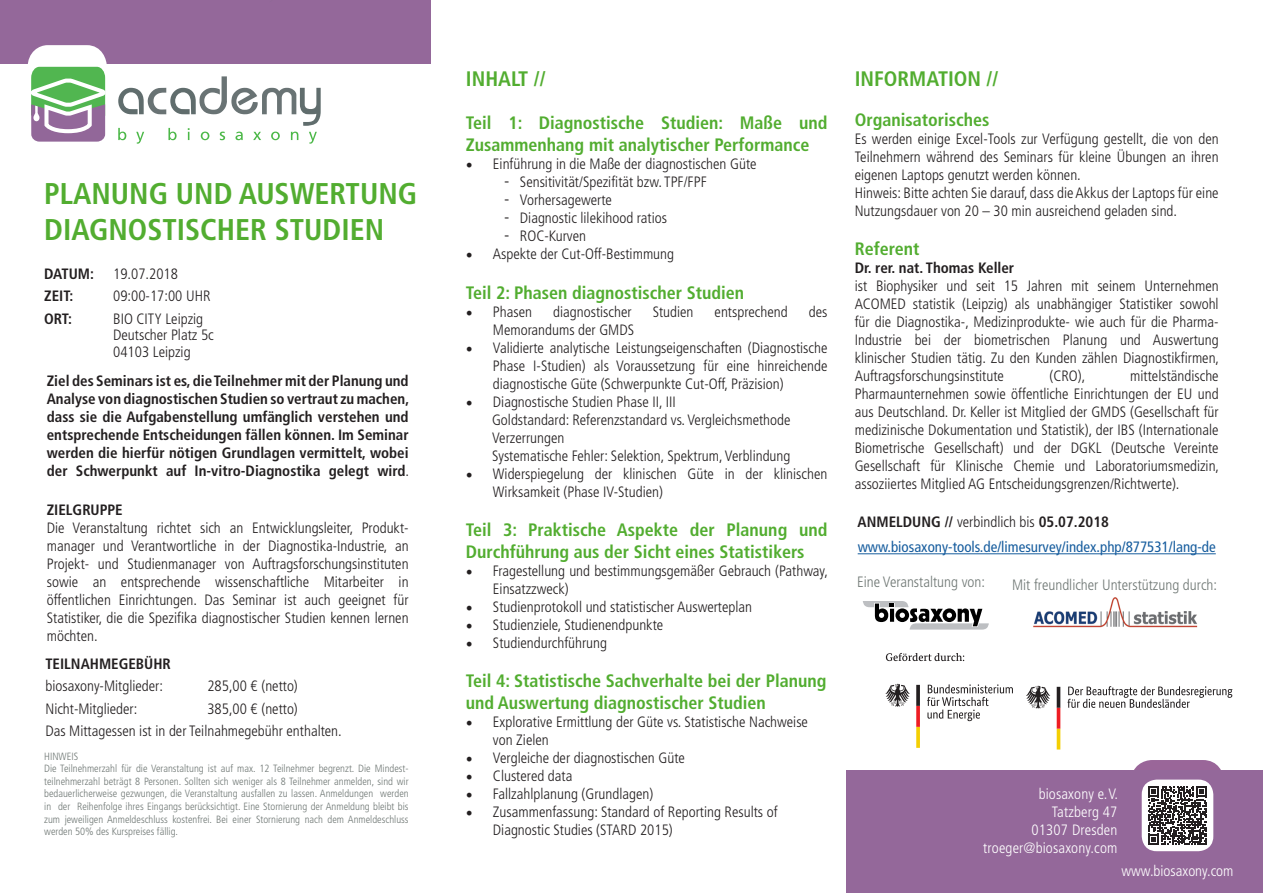
<style>
.page{position:relative;width:1263px;height:893px;background:#fff}
.page>*{position:absolute;margin:0;border:0;box-sizing:border-box;transform-origin:0 0}
.t1{font:700 condensed 30px/36px "Frutiger";color:#52ad30}
.t2{font:700 condensed 21px "Frutiger";color:#52ad30}
.t3{font:700 condensed 18px/21.6px "Frutiger";color:#52ad30}
.t4{font:300 condensed 15px/18px "Frutiger";color:#231f20}
.t5{font:700 condensed 15px/18px "Frutiger";color:#231f20;text-align:justify}
.t6{font:300 condensed 15px "Frutiger";letter-spacing:.01em;color:#fff}
.t7{font:condensed 15px "Frutiger";color:#175d9e}
.t8{font:300 condensed 15px "Frutiger";color:#707875}
.t9{font:300 condensed 10.5px/12.6px "Frutiger";color:#707875;text-align:justify}
.s1{font-weight:300}
.s2{font-weight:700}
.s3{font-family:"Minion Pro";font-weight:400;font-stretch:normal;font-size:18px}
.s4{font-size:18px}
</style>
<div class="page">
<div style="left:0;top:0;width:430px;height:64px;background:#94689a"></div>
<div style="left:1132px;top:761px;width:91px;height:91px;background:#9a6699;border-radius:20px"></div>
<div style="left:1131px;top:760px;width:93px;height:93px;border:2px solid #9a6699;border-radius:20px"></div>
<div style="left:847px;top:771px;width:416px;height:122px;background:#94689a"></div>
<div style="left:1142px;top:780px;width:71px;height:71px;background:#fff;border-radius:15px"></div>
<svg style="left:1148px;top:786px;width:59px;height:59px"></svg>
<hr style="left:858px;top:553px;width:358px;height:1px;background:#175d9e">
<svg style="left:863px;top:601px;width:126px;height:29px"></svg>
<img style="left:1033px;top:598px;width:165px;height:29px">
<svg style="left:118px;top:76px;width:203px;height:68px"></svg>
<svg style="left:27px;top:45px;width:80px;height:97px"></svg>
<svg style="left:886px;top:653px;width:78px;height:8px"></svg>
<svg style="left:885px;top:684px;width:25px;height:23px"></svg>
<svg style="left:916px;top:685px;width:4px;height:63px"></svg>
<svg style="left:927px;top:684px;width:86px;height:37px"></svg>
<svg style="left:1067px;top:686px;width:165px;height:22px"></svg>
<svg style="left:1026px;top:686px;width:24px;height:23px"></svg>
<svg style="left:1057px;top:687px;width:3px;height:62px"></svg>
<p class="t1" style="left:44px;top:176px;width:374px">PLANUNG UND AUSWERTUNG<br>DIAGNOSTISCHER STUDIEN</p>
<p class="t5" style="left:44px;top:265px;width:51px">DATUM:</p>
<p class="t4" style="left:113px;top:265px;width:66px">19.07.2018</p>
<p class="t5" style="left:44px;top:287px;width:31px">ZEIT:</p>
<p class="t4" style="left:113px;top:287px;width:99px">09:00-17:00 UHR</p>
<p class="t5" style="left:44px;top:310px;width:29px">ORT:</p>
<p class="t4" style="left:113px;top:311px;width:102px;line-height:16.5px">BIO CITY Leipzig<br>Deutscher Platz 5c<br>04103 Leipzig</p>
<p class="t5" style="left:47px;top:372px;width:364px">Ziel des Seminars ist es, die Teilnehmer mit der Planung und Analyse von diagnostischen Studien so vertraut zu machen, dass sie die Aufgabenstellung umfänglich verstehen und entsprechende Entscheidungen fällen können. Im Seminar werden die hierfür nötigen Grundlagen vermittelt, wobei der Schwerpunkt auf In-vitro-Diagnostika gelegt wird<span class="s1">.</span></p>
<p class="t5" style="left:47px;top:501px;width:78px">ZIELGRUPPE</p>
<p class="t4" style="left:47px;top:519px;width:363px;text-align:justify">Die Veranstaltung richtet sich an Entwicklungsleiter, Produkt&shy;manager und Verantwortliche in der Diagnostika-Industrie, an Projekt- und Studienmanager von Auftragsforschungsinstituten sowie an entsprechende wissenschaftliche Mitarbeiter in öffentlichen Einrichtungen. Das Seminar ist auch geeignet für Statistiker, die die Spezifika diagnostischer Studien kennen lernen möchten.</p>
<p class="t4" style="left:45px;top:653px;width:127px;line-height:22.5px"><span class="s2">TEILNAHMEGEBÜHR </span>biosaxony-Mitglieder:</p>
<p class="t4" style="left:207px;top:677px;width:92px">285,00 € (netto)</p>
<p class="t4" style="left:45px;top:700px;width:93px">Nicht-Mitglieder:</p>
<p class="t4" style="left:207px;top:700px;width:92px">385,00 € (netto)</p>
<p class="t4" style="left:45px;top:722px;width:298px">Das Mittagessen ist in der Teilnahmegebühr enthalten.</p>
<p class="t9" style="left:44px;top:750px;width:36px">HINWEIS</p>
<p class="t9" style="left:44px;top:762px;width:366px">Die Teilnehmerzahl für die Veranstaltung ist auf max. 12 Teilnehmer begrenzt. Die Mindest&shy;teilnehmerzahl beträgt 8 Personen. Sollten sich weniger als 8 Teilnehmer anmelden, sind wir bedauerlicherweise gezwungen, die Veranstaltung ausfallen zu lassen. Anmeldungen werden in der Reihenfolge ihres Eingangs berücksichtigt. Eine Stornierung der Anmeldung bleibt bis zum jeweiligen Anmeldeschluss kostenfrei. Bei einer Stornierung nach dem Anmeldeschluss werden 50% des Kurspreises fällig.</p>
<p class="t2" style="left:466px;top:66px;width:81px">INHALT //</p>
<p class="t3" style="left:466px;top:112px;width:363px">Teil 1: Diagnostische Studien: Maße und<br>Zusammenhang mit analytischer Performance</p>
<p class="t4" style="left:466px;top:155px;width:292px"><span class="s3">•</span> Einführung in die Maße der diagnostischen Güte</p>
<p class="t4" style="left:504px;top:173px;width:204px"><span class="s4">-</span> Sensitivität/Spezifität bzw. TPF/FPF</p>
<p class="t4" style="left:504px;top:191px;width:109px"><span class="s4">-</span> Vorhersagewerte</p>
<p class="t4" style="left:504px;top:209px;width:164px"><span class="s4">-</span> Diagnostic lilekihood ratios</p>
<p class="t4" style="left:504px;top:227px;width:83px"><span class="s4">-</span> ROC-Kurven</p>
<p class="t4" style="left:466px;top:245px;width:210px"><span class="s3">•</span> Aspekte der Cut-Off-Bestimmung</p>
<p class="t3" style="left:466px;top:282px;width:280px">Teil 2: Phasen diagnostischer Studien</p>
<p class="t4" style="left:466px;top:303px;width:68px"><span class="s3">•</span> Phasen</p>
<p class="t4" style="left:553px;top:303px;width:80px">diagnostischer</p>
<p class="t4" style="left:653px;top:303px;width:42px">Studien</p>
<p class="t4" style="left:715px;top:303px;width:75px">entsprechend</p>
<p class="t4" style="left:809px;top:303px;width:20px">des</p>
<p class="t4" style="left:493px;top:321px;width:143px">Memorandums der GMDS</p>
<p class="t4" style="left:493px;top:339px;width:336px;text-align:justify;text-indent:-27px"><span class="s3">•</span> Validierte analytische Leistungseigenschaften (Diagnostische Phase I-Studien) als Voraussetzung für eine hinreichende diagnostische Güte (Schwerpunkte Cut-Off, Präzision)</p>
<p class="t4" style="left:466px;top:393px;width:211px"><span class="s3">•</span> Diagnostische Studien Phase II, III</p>
<p class="t4" style="left:492px;top:411px;width:300px">Goldstandard: Referenzstandard vs. Vergleichsmethode</p>
<p class="t4" style="left:492px;top:429px;width:74px">Verzerrungen</p>
<p class="t4" style="left:492px;top:447px;width:300px">Systematische Fehler: Selektion, Spektrum, Verblindung</p>
<p class="t4" style="left:493px;top:465px;width:336px;text-indent:-27px"><span class="s3">•</span> Widerspiegelung der klinischen Güte in der klinischen<br>Wirksamkeit (Phase IV-Studien)</p>
<p class="t3" style="left:466px;top:519px;width:363px">Teil 3: Praktische Aspekte der Planung und<br>Durchführung aus der Sicht eines Statistikers</p>
<p class="t4" style="left:493px;top:562px;width:336px;text-indent:-27px"><span class="s3">•</span> Fragestellung und bestimmungsgemäßer Gebrauch (Pathway,<br>Einsatzzweck)</p>
<p class="t4" style="left:466px;top:598px;width:288px"><span class="s3">•</span> Studienprotokoll und statistischer Auswerteplan</p>
<p class="t4" style="left:466px;top:616px;width:199px"><span class="s3">•</span> Studienziele, Studienendpunkte</p>
<p class="t4" style="left:466px;top:634px;width:143px"><span class="s3">•</span> Studiendurchführung</p>
<p class="t3" style="left:466px;top:670px;width:362px">Teil 4: Statistische Sachverhalte bei der Planung und Auswertung diagnostischer Studien</p>
<p class="t4" style="left:493px;top:713px;width:317px;text-indent:-27px"><span class="s3">•</span> Explorative Ermittlung der Güte vs. Statistische Nachweise von Zielen</p>
<p class="t4" style="left:466px;top:749px;width:220px"><span class="s3">•</span> Vergleiche der diagnostischen Güte</p>
<p class="t4" style="left:466px;top:767px;width:108px"><span class="s3">•</span> Clustered data</p>
<p class="t4" style="left:466px;top:785px;width:189px"><span class="s3">•</span> Fallzahlplanung (Grundlagen)</p>
<p class="t4" style="left:493px;top:803px;width:286px;text-indent:-27px"><span class="s3">•</span> Zusammenfassung: Standard of Reporting Results of<br>Diagnostic Studies (STARD 2015)</p>
<p class="t2" style="left:855px;top:66px;width:145px">INFORMATION //</p>
<p class="t3" style="left:855px;top:109px;width:136px">Organisatorisches</p>
<p class="t4" style="left:855px;top:130px;width:365px;text-align:justify">Es werden einige Excel-Tools zur Verfügung gestellt, die von den Teilnehmern während des Seminars für kleine Übungen an ihren eigenen Laptops genutzt werden können.</p>
<p class="t4" style="left:855px;top:184px;width:365px">Hinweis: Bitte achten Sie darauf, dass die Akkus der Laptops für eine<br>Nutzungsdauer von 20 – 30 min ausreichend geladen sind.</p>
<p class="t3" style="left:855px;top:238px;width:66px">Referent</p>
<p class="t5" style="left:855px;top:259px;width:161px">Dr. rer. nat. Thomas Keller</p>
<p class="t4" style="left:855px;top:277px;width:366px;text-align:justify">ist Biophysiker und seit 15 Jahren mit seinem Unternehmen ACOMED statistik (Leipzig) als unabhängiger Statistiker sowohl für die Diagnostika-, Medizinprodukte- wie auch für die Pharma-Industrie bei der biometrischen Planung und Auswertung klinischer Studien tätig. Zu den Kunden zählen Diagnostikfirmen, Auftragsforschungsinstitute</p>
<p class="t4" style="left:1049px;top:367px;width:37px">(CRO),</p>
<p class="t4" style="left:855px;top:367px;width:366px;text-align:justify;text-indent:276px">mittelständische Pharmaunternehmen sowie öffentliche Einrichtungen der EU und aus Deutschland. Dr. Keller ist Mitglied der GMDS (Gesellschaft für medizinische Dokumentation und Statistik), der IBS (Internationale Biometrische Gesellschaft) und der DGKL (Deutsche Vereinte Gesellschaft für Klinische Chemie und Laboratoriumsmedizin, assoziiertes Mitglied AG Entscheidungsgrenzen/Richtwerte).</p>
<p class="t5" style="left:857px;top:513px;width:253px">ANMELDUNG // <span class="s1">verbindlich bis</span> 05.07.2018</p>
<p class="t7" style="left:858px;top:538px;width:360px">www.biosaxony-tools.de/limesurvey/index.php/877531/lang-de</p>
<p class="t8" style="left:857px;top:574px;width:130px">Eine Veranstaltung von:</p>
<p class="t8" style="left:1012px;top:576px;width:206px">Mit freundlicher Unterstützung durch:</p>
<p class="t6" style="left:1039px;top:786px;width:81px">biosaxony e.V.</p>
<p class="t6" style="left:1052px;top:804px;width:67px">Tatzberg 47</p>
<p class="t6" style="left:1031px;top:822px;width:87px">01307 Dresden</p>
<p class="t6" style="left:983px;top:840px;width:136px">troeger@biosaxony.com</p>
<p class="t6" style="left:1121px;top:863px;width:114px">www.biosaxony.com</p>
</div>
